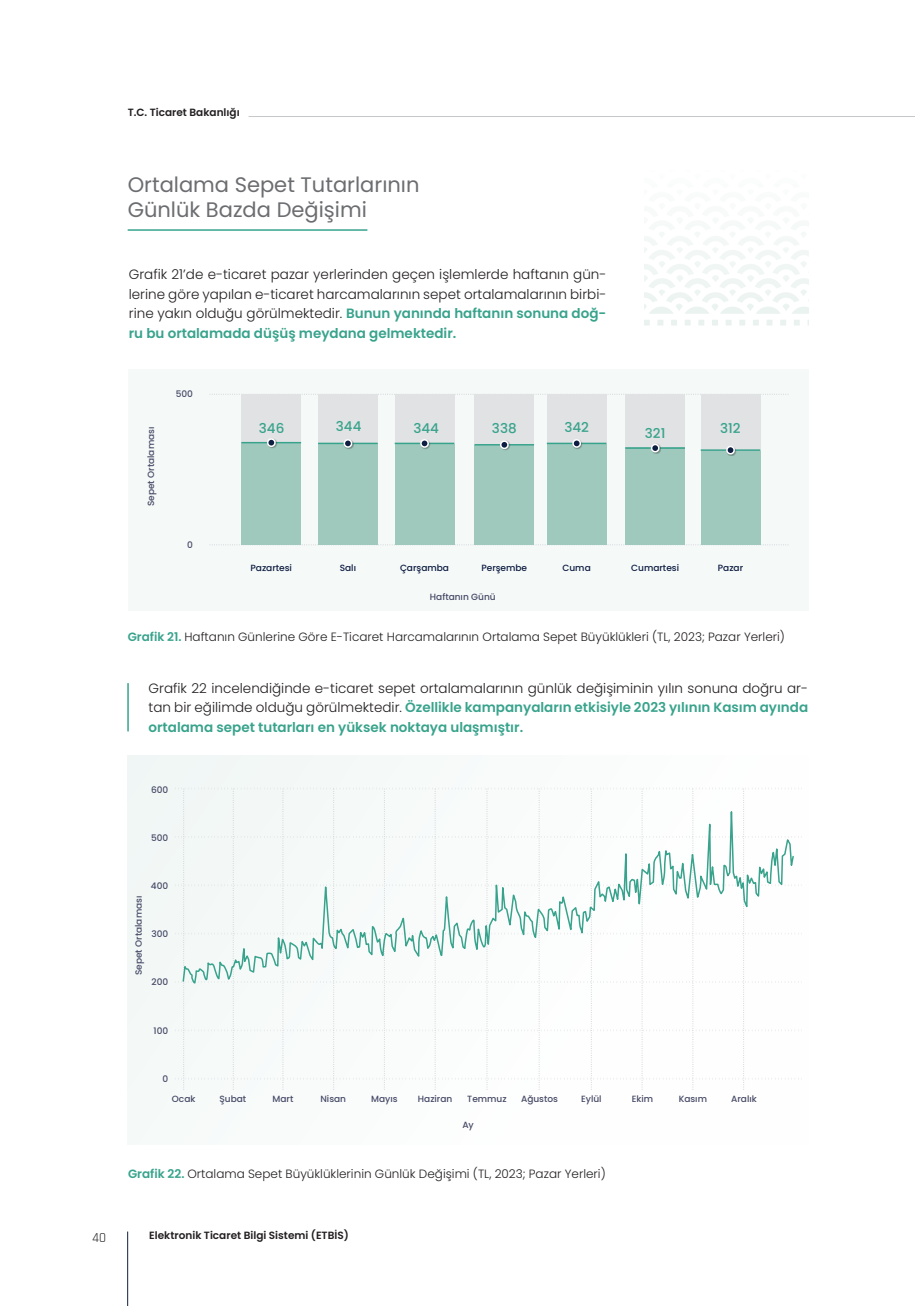
<style>
.page{position:relative;width:915px;height:1306px;background:#fff}
.page>*{position:absolute;margin:0;border:0;box-sizing:border-box;transform-origin:0 0}
.t1{font:21px/25.2px "Poppins";color:#6c6d70}
.t2{font:300 13.5px/19.5px "Poppins";color:#231f20;text-align:justify}
.t3{font:500 13.5px "Poppins";color:#38a38c}
.t4{font:13.5px "Rajdhani";color:#231f20}
.t5{font:300 12px "Poppins";color:#231f20}
.t6{font:600 10.5px "Poppins";color:#231f20}
.t7{font:500 9px "Poppins";color:#474a66}
.t8{font:500 9px "Poppins";color:#0e1d42}
.s1{font-weight:600;color:#38a38c}
</style>
<div class="page">
<div style="left:127px;top:755px;width:681px;height:389px;background:#f9fbfb"></div>
<hr style="left:128px;top:229px;width:239px;height:2px;background:#38a38c">
<svg style="left:712px;top:320px;width:5px;height:5px"></svg>
<svg style="left:726px;top:320px;width:5px;height:5px"></svg>
<svg style="left:780px;top:320px;width:5px;height:5px"></svg>
<svg style="left:671px;top:320px;width:5px;height:5px"></svg>
<svg style="left:766px;top:320px;width:6px;height:5px"></svg>
<svg style="left:657px;top:320px;width:6px;height:5px"></svg>
<svg style="left:739px;top:320px;width:6px;height:5px"></svg>
<svg style="left:753px;top:320px;width:5px;height:5px"></svg>
<svg style="left:644px;top:320px;width:5px;height:5px"></svg>
<svg style="left:794px;top:320px;width:5px;height:5px"></svg>
<svg style="left:685px;top:320px;width:5px;height:5px"></svg>
<svg style="left:698px;top:320px;width:6px;height:5px"></svg>
<svg style="left:644px;top:232px;width:165px;height:82px"></svg>
<hr style="left:127px;top:683px;width:2px;height:48px;background:#38a38c">
<div style="left:128px;top:369px;width:680px;height:242px;background:#f5f9f8"></div>
<svg style="left:209px;top:394px;width:579px;height:1px"></svg>
<svg style="left:209px;top:544px;width:579px;height:1px"></svg>
<div style="left:241px;top:394px;width:60px;height:151px;background:#e1e2e4"></div>
<div style="left:318px;top:394px;width:59px;height:151px;background:#e1e2e4"></div>
<div style="left:394px;top:394px;width:60px;height:151px;background:#e1e2e4"></div>
<div style="left:474px;top:394px;width:60px;height:151px;background:#e1e2e4"></div>
<div style="left:546px;top:394px;width:60px;height:151px;background:#e1e2e4"></div>
<div style="left:625px;top:394px;width:59px;height:151px;background:#e1e2e4"></div>
<div style="left:700px;top:394px;width:60px;height:151px;background:#e1e2e4"></div>
<div style="left:241px;top:442px;width:60px;height:103px;background:#a0c9be"></div>
<div style="left:318px;top:443px;width:59px;height:102px;background:#a0c9be"></div>
<div style="left:394px;top:444px;width:60px;height:101px;background:#a0c9be"></div>
<div style="left:474px;top:445px;width:60px;height:100px;background:#a0c9be"></div>
<div style="left:546px;top:444px;width:60px;height:101px;background:#a0c9be"></div>
<div style="left:625px;top:447px;width:59px;height:98px;background:#a0c9be"></div>
<div style="left:700px;top:451px;width:60px;height:94px;background:#a0c9be"></div>
<hr style="left:241px;top:442px;width:60px;height:1px;background:#38a38c">
<div style="left:267px;top:438px;width:10px;height:10px;background:#231f20;opacity:.36"></div>
<div style="left:267px;top:439px;width:8px;height:7px;background:#0e1d42;border-radius:50%"></div>
<div style="left:267px;top:438px;width:8px;height:9px;border:2px solid #fff;border-radius:50%"></div>
<hr style="left:318px;top:442px;width:59px;height:2px;background:#38a38c">
<div style="left:343px;top:439px;width:10px;height:10px;background:#231f20;opacity:.36"></div>
<div style="left:344px;top:440px;width:7px;height:7px;background:#0e1d42;border-radius:50%"></div>
<div style="left:343px;top:439px;width:9px;height:9px;border:2px solid #fff;border-radius:50%"></div>
<hr style="left:394px;top:442px;width:60px;height:2px;background:#38a38c">
<div style="left:420px;top:439px;width:10px;height:10px;background:#231f20;opacity:.36"></div>
<div style="left:421px;top:440px;width:7px;height:7px;background:#0e1d42;border-radius:50%"></div>
<div style="left:420px;top:439px;width:9px;height:9px;border:2px solid #fff;border-radius:50%"></div>
<hr style="left:474px;top:444px;width:60px;height:1px;background:#38a38c">
<div style="left:499px;top:440px;width:11px;height:10px;background:#231f20;opacity:.36"></div>
<div style="left:500px;top:441px;width:8px;height:7px;background:#0e1d42;border-radius:50%"></div>
<div style="left:500px;top:440px;width:8px;height:9px;border:2px solid #fff;border-radius:50%"></div>
<hr style="left:546px;top:442px;width:60px;height:2px;background:#38a38c">
<div style="left:572px;top:439px;width:10px;height:10px;background:#231f20;opacity:.36"></div>
<div style="left:573px;top:440px;width:7px;height:7px;background:#0e1d42;border-radius:50%"></div>
<div style="left:572px;top:439px;width:9px;height:9px;border:2px solid #fff;border-radius:50%"></div>
<hr style="left:625px;top:447px;width:59px;height:2px;background:#38a38c">
<div style="left:650px;top:443px;width:10px;height:11px;background:#231f20;opacity:.36"></div>
<div style="left:651px;top:444px;width:7px;height:7px;background:#0e1d42;border-radius:50%"></div>
<div style="left:650px;top:444px;width:9px;height:8px;border:2px solid #fff;border-radius:50%"></div>
<hr style="left:700px;top:449px;width:60px;height:2px;background:#38a38c">
<div style="left:725px;top:446px;width:11px;height:10px;background:#231f20;opacity:.36"></div>
<div style="left:726px;top:446px;width:7px;height:8px;background:#0e1d42;border-radius:50%"></div>
<div style="left:726px;top:446px;width:8px;height:8px;border:2px solid #fff;border-radius:50%"></div>
<svg style="left:175px;top:787px;width:624px;height:301px"></svg>
<svg style="left:181px;top:787px;width:613px;height:204px"></svg>
<hr style="left:248px;top:116px;width:666px;height:1px;background:#c7c8ca">
<hr style="left:127px;top:1231px;width:1px;height:74px;background:#0e1d42">
<p class="t6" style="left:128px;top:106px;width:113px">T.C. Ticaret Bakanlığı</p>
<p class="t4" style="left:92px;top:1229px;width:15px">40</p>
<h1 class="t1" style="left:128px;top:172px;width:293px">Ortalama Sepet Tutarlarının<br>Günlük Bazda Değişimi</h1>
<p class="t2" style="left:129px;top:265px;width:479px">Grafik 21’de e-ticaret pazar yerlerinden geçen işlemlerde haftanın gün&shy;lerine göre yapılan e-ticaret harcamalarının sepet ortalamalarının birbi&shy;rine yakın olduğu görülmektedir. <span class="s1">Bunun yanında haftanın sonuna doğ&shy;ru bu ortalamada düşüş meydana gelmektedir.</span></p>
<p class="t7" style="left:146px;top:506px;width:81px;rotate:-90deg">Sepet Ortalaması</p>
<p class="t7" style="left:176px;top:389px;width:19px">500</p>
<p class="t7" style="left:187px;top:540px;width:7px">0</p>
<p class="t3" style="left:259px;top:420px;width:27px">346</p>
<p class="t3" style="left:336px;top:418px;width:27px">344</p>
<p class="t3" style="left:413px;top:420px;width:27px">344</p>
<p class="t3" style="left:492px;top:420px;width:26px">338</p>
<p class="t3" style="left:564px;top:419px;width:26px">342</p>
<p class="t3" style="left:644px;top:425px;width:22px">321</p>
<p class="t3" style="left:720px;top:420px;width:22px">312</p>
<p class="t8" style="left:250px;top:562px;width:43px;rotate:1deg">Pazartesi</p>
<p class="t8" style="left:339px;top:562px;width:18px">Salı</p>
<p class="t8" style="left:400px;top:562px;width:50px">Çarşamba</p>
<p class="t8" style="left:481px;top:562px;width:47px">Perşembe</p>
<p class="t8" style="left:562px;top:562px;width:30px">Cuma</p>
<p class="t8" style="left:631px;top:562px;width:49px">Cumartesi</p>
<p class="t8" style="left:717px;top:562px;width:27px">Pazar</p>
<p class="t7" style="left:430px;top:591px;width:67px">Haftanın Günü</p>
<p class="t5" style="left:128px;top:629px;width:658px"><span class="s1">Grafik 21.</span> Haftanın Günlerine Göre E-Ticaret Harcamalarının Ortalama Sepet Büyüklükleri (TL, 2023; Pazar Yerleri)</p>
<p class="t2" style="left:148px;top:678px;width:661px">Grafik 22 incelendiğinde e-ticaret sepet ortalamalarının günlük değişiminin yılın sonuna doğru ar&shy;tan bir eğilimde olduğu görülmektedir. <span class="s1">Özellikle kampanyaların etkisiyle 2023 yılının Kasım ayında ortalama sepet tutarları en yüksek noktaya ulaşmıştır.</span></p>
<p class="t7" style="left:151px;top:784px;width:19px">600</p>
<p class="t7" style="left:151px;top:832px;width:19px">500</p>
<p class="t7" style="left:151px;top:880px;width:19px">400</p>
<p class="t7" style="left:133px;top:975px;width:81px;rotate:-90deg">Sepet Ortalaması</p>
<p class="t7" style="left:151px;top:929px;width:18px">300</p>
<p class="t7" style="left:151px;top:977px;width:18px">200</p>
<p class="t7" style="left:154px;top:1025px;width:16px">100</p>
<p class="t7" style="left:162px;top:1073px;width:7px">0</p>
<p class="t7" style="left:172px;top:1093px;width:25px">Ocak</p>
<p class="t7" style="left:219px;top:1093px;width:28px">Şubat</p>
<p class="t7" style="left:272px;top:1093px;width:22px">Mart</p>
<p class="t7" style="left:320px;top:1093px;width:27px">Nisan</p>
<p class="t7" style="left:371px;top:1093px;width:28px">Mayıs</p>
<p class="t7" style="left:418px;top:1093px;width:36px">Haziran</p>
<p class="t7" style="left:467px;top:1093px;width:41px">Temmuz</p>
<p class="t7" style="left:521px;top:1093px;width:38px">Ağustos</p>
<p class="t7" style="left:581px;top:1093px;width:22px">Eylül</p>
<p class="t7" style="left:631px;top:1093px;width:23px">Ekim</p>
<p class="t7" style="left:678px;top:1093px;width:30px">Kasım</p>
<p class="t7" style="left:731px;top:1093px;width:27px">Aralık</p>
<p class="t7" style="left:462px;top:1119px;width:13px">Ay</p>
<p class="t5" style="left:128px;top:1167px;width:479px"><span class="s1">Grafik 22.</span> Ortalama Sepet Büyüklüklerinin Günlük Değişimi (TL, 2023; Pazar Yerleri)</p>
<p class="t6" style="left:149px;top:1229px;width:201px">Elektronik Ticaret Bilgi Sistemi (ETBİS)</p>
</div>
